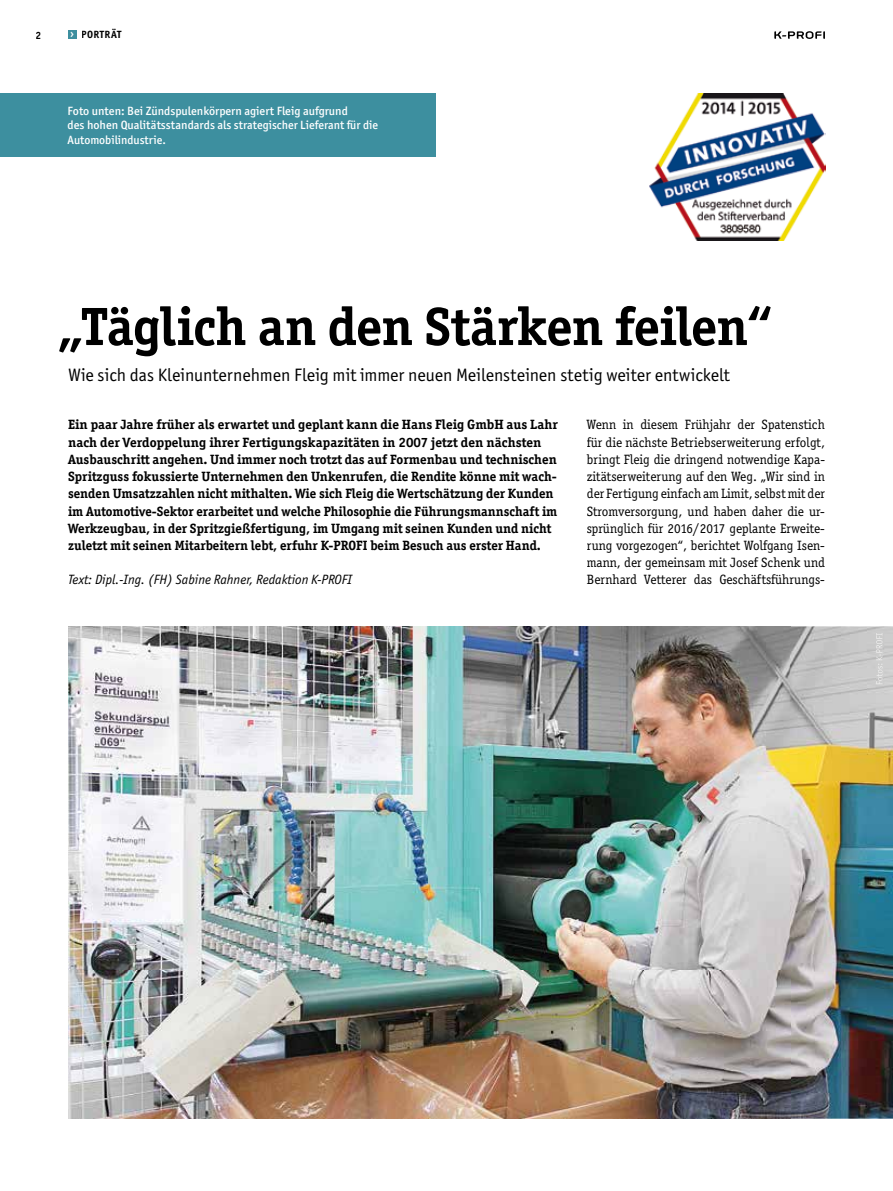
<style>
.page{position:relative;width:893px;height:1191px;background:#fff}
.page>*{position:absolute;margin:0;border:0;box-sizing:border-box;transform-origin:0 0}
.t1{font:700 54px "Officina Ser ITC Std";letter-spacing:-.01em;color:#000}
.t2{font:18px "Officina Sans ITC Std";color:#000}
.t3{font:700 13.5px/17.2px "Officina Ser ITC Std";color:#000}
.t4{font:13.5px/17.2px "Officina Ser ITC Std";color:#000;text-align:justify}
.t5{font:italic 13.5px "Officina Sans ITC Std";color:#000}
.t6{font:500 12px/14.4px "Officina Sans ITC Std";color:#fff}
.t7{font:700 10.5px "Officina Sans ITC Std";letter-spacing:.05em;color:#000}
.t8{font:700 10.5px "Officina Ser ITC Std";color:#000}
.s1{color:#fff}
</style>
<div class="page">
<svg style="left:774px;top:31px;width:51px;height:8px"></svg>
<div style="left:68px;top:31px;width:8px;height:8px;background:#3d8f9f"></div>
<div style="left:0;top:94px;width:70px;height:63px;background:#3d8f9f"></div>
<img style="left:68px;top:626px;width:825px;height:492px">
<div style="left:55px;top:94px;width:381px;height:63px;background:#3d8f9f"></div>
<img style="left:876px;top:633px;width:6px;height:51px">
<img style="left:649px;top:94px;width:176px;height:147px">
<p class="t8" style="left:35px;top:29px;width:7px">2</p>
<p class="t7" style="left:70px;top:28px;width:53px"><span class="s1">›</span> PORTRÄT</p>
<p class="t6" style="left:68px;top:104px;width:312px">Foto unten: Bei Zündspulenkörpern agiert Fleig aufgrund<br>des hohen Qualitäts standards als strategischer Lieferant für die<br>Automobilindustrie.</p>
<h1 class="t1" style="left:57px;top:293px;width:718px">„Täglich an den Stärken feilen“</h1>
<h2 class="t2" style="left:68px;top:364px;width:663px">Wie sich das Kleinunternehmen Fleig mit immer neuen Meilensteinen stetig weiter entwickelt</h2>
<p class="t4" style="left:587px;top:416px;width:240px">Wenn in diesem Frühjahr der Spatenstich für die nächste Betriebserweiterung erfolgt, bringt Fleig die dringend notwendige Kapa&shy;zitätserweiterung auf den Weg. „Wir sind in der Fertigung einfach am Limit, selbst mit der Stromversorgung, und haben daher die ur&shy;sprünglich für 2016/2017 geplante Erweite&shy;rung vorgezogen“, berichtet Wolfgang Isen&shy;mann, der gemeinsam mit Josef Schenk und Bernhard Vetterer das Geschäftsführungs-</p>
<p class="t3" style="left:68px;top:416px;width:491px">Ein paar Jahre früher als erwartet und geplant kann die Hans Fleig GmbH aus Lahr nach der Verdoppelung ihrer Fertigungskapazitäten in 2007 jetzt den nächsten Aus bauschritt angehen. Und immer noch trotzt das auf Formenbau und technischen Spritzguss fokussierte Unternehmen den Unkenrufen, die Rendite könne mit wach&shy;senden Umsatzzahlen nicht mithalten. Wie sich Fleig die Wertschätzung der Kunden im Automotive-Sektor erarbeitet und welche Philosophie die Führungsmannschaft im Werkzeugbau, in der Spritzgießfertigung, im Umgang mit seinen Kunden und nicht zuletzt mit seinen Mitarbeitern lebt, erfuhr K-PROFI beim Besuch aus erster Hand.</p>
<p class="t5" style="left:68px;top:572px;width:285px">Text: Dipl.-Ing. (FH) Sabine Rahner, Redaktion K-PROFI</p>
</div>
